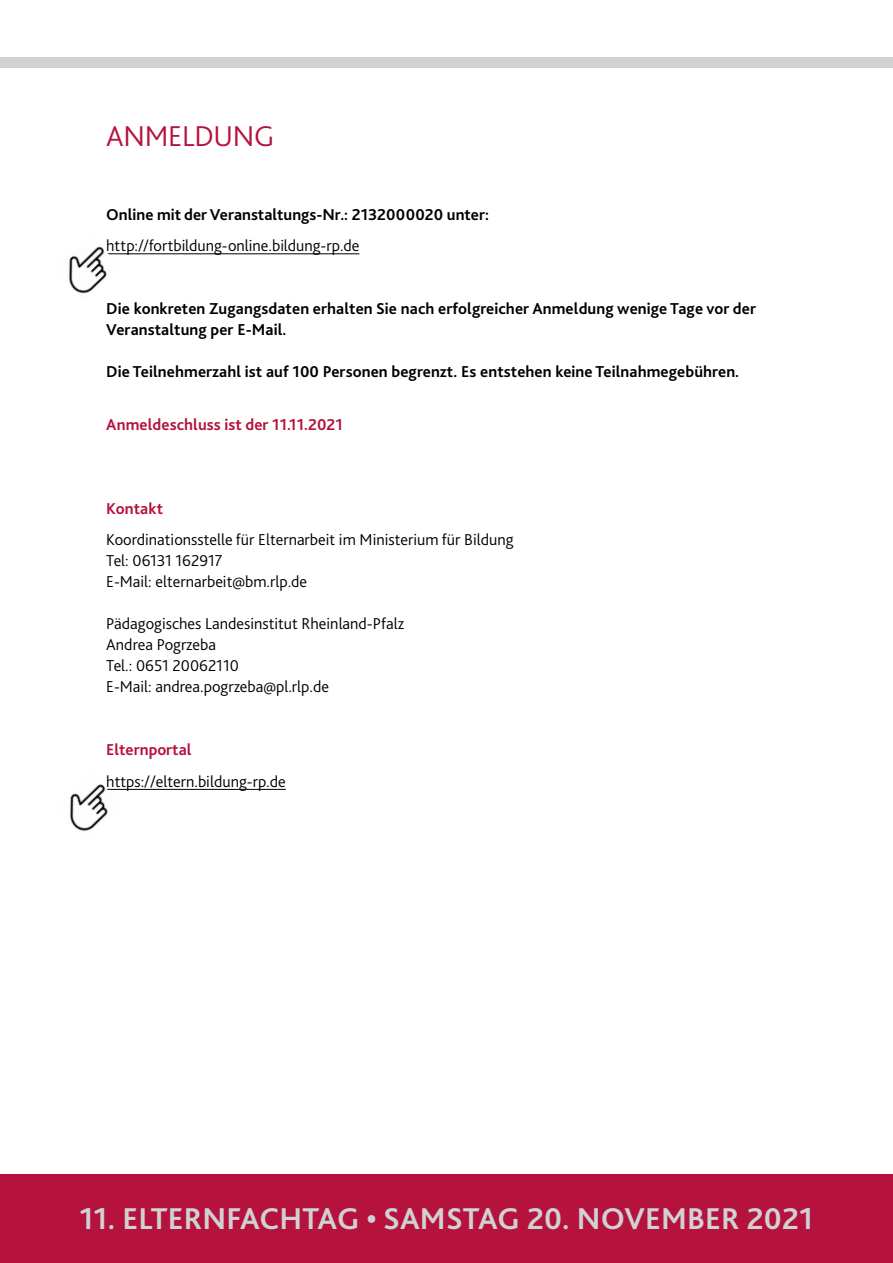
<style>
.page{position:relative;width:893px;height:1263px;background:#fff}
.page>*{position:absolute;margin:0;border:0;box-sizing:border-box;transform-origin:0 0}
.Einführung_Fließtext{font:700 31.5px "Bliss 2";letter-spacing:.005em;color:#d0d1d2}
.Fließtext_11_pt_Blis{font:300 30px "Bliss 2";letter-spacing:-.01em;color:#b5123e}
.Fließtext_11_pt_Blis-2{font:300 16.5px/21px "Bliss 2";color:#000}
.t1{font:700 16.5px/21px "Bliss 2";letter-spacing:.005em;color:#000}
.Zwischenüber__11_pt{font:700 16.5px "Bliss 2";letter-spacing:.005em;color:#b5123e}
</style>
<div class="page">
<div style="left:0;top:57px;width:893px;height:11px;background:#d0d1d2"></div>
<hr style="left:106px;top:253px;width:253px;height:1px;background:#000">
<hr style="left:106px;top:789px;width:180px;height:1px;background:#000">
<div style="left:0;top:1175px;width:893px;height:88px;background:#b5123e"></div>
<img style="left:68px;top:246px;width:53px;height:48px">
<img style="left:70px;top:784px;width:52px;height:47px">
<p class="Fließtext_11_pt_Blis" style="left:106px;top:118px;width:170px">ANMELDUNG</p>
<p class="t1" style="left:106px;top:203px;width:384px">Online mit der Veranstaltungs-Nr.: 2132000020 unter:</p>
<p class="Fließtext_11_pt_Blis-2" style="left:106px;top:235px;width:255px">http://fortbildung-online.bildung-rp.de</p>
<p class="t1" style="left:106px;top:298px;width:651px">Die konkreten Zugangsdaten erhalten Sie nach erfolgreicher Anmeldung wenige Tage vor der<br>Veranstaltung per E-Mail.</p>
<p class="t1" style="left:106px;top:361px;width:634px">Die Teilnehmerzahl ist auf 100 Personen begrenzt. Es entstehen keine Teilnahmegebühren.</p>
<p class="Zwischenüber__11_pt" style="left:106px;top:414px;width:238px">Anmeldeschluss ist der 11.11.2021</p>
<p class="Zwischenüber__11_pt" style="left:106px;top:498px;width:58px">Kontakt</p>
<p class="Fließtext_11_pt_Blis-2" style="left:106px;top:529px;width:409px">Koordinationsstelle für Elternarbeit im Ministerium für Bildung<br>Tel: 06131 162917<br>E-Mail: elternarbeit@bm.rlp.de</p>
<p class="Fließtext_11_pt_Blis-2" style="left:106px;top:613px;width:299px">Pädagogisches Landesinstitut Rheinland-Pfalz<br>Andrea Pogrzeba<br>Tel.: 0651 20062110<br>E-Mail: andrea.pogrzeba@pl.rlp.de</p>
<p class="Zwischenüber__11_pt" style="left:106px;top:740px;width:87px">Elternportal</p>
<p class="Fließtext_11_pt_Blis-2" style="left:106px;top:770px;width:181px">https://eltern.bildung-rp.de</p>
<p class="Einführung_Fließtext" style="left:79px;top:1199px;width:735px">11. ELTERNFACHTAG • SAMSTAG 20. NOVEMBER 2021</p>
</div>
